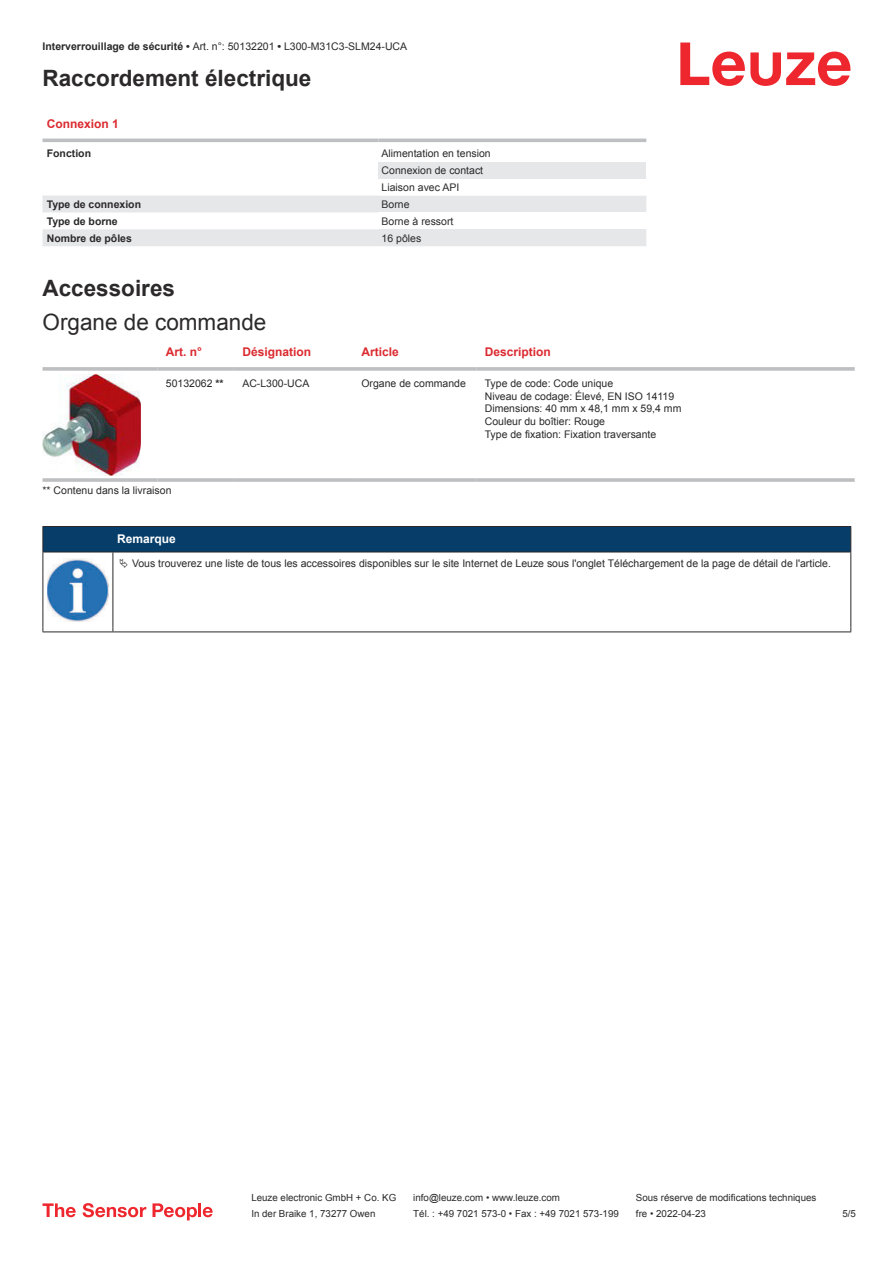
<style>
.page{position:relative;width:893px;height:1263px;background:#fff}
.page>*{position:absolute;margin:0;border:0;box-sizing:border-box;transform-origin:0 0}
.t1{font:700 22.5px "Arial";color:#2b292a}
.t2{font:22.5px "Arial";color:#2b292a}
.t3{font:700 12px "Arial";color:#db2a30}
.t4{font:700 12px "Arial";color:#fff}
.t5{font:10.5px/12.6px "Arial";color:#2b292a}
.t6{font:700 10.5px "Arial";color:#2b292a}
.t7{font:9.75px "Arial";color:#2b292a}
.s1{font-weight:700}
</style>
<div class="page">
<svg style="left:680px;top:43px;width:170px;height:43px"></svg>
<svg style="left:43px;top:138px;width:603px;height:1px"></svg>
<hr style="left:43px;top:139px;width:335px;height:3px;background:#bdbfc1">
<hr style="left:378px;top:139px;width:268px;height:3px;background:#bdbfc1">
<svg style="left:43px;top:195px;width:335px;height:51px"></svg>
<div style="left:378px;top:162px;width:268px;height:17px;background:#e6e7e9"></div>
<div style="left:378px;top:196px;width:268px;height:16px;background:#e6e7e9"></div>
<div style="left:378px;top:229px;width:268px;height:17px;background:#e6e7e9"></div>
<svg style="left:43px;top:367px;width:114px;height:4px"></svg>
<hr style="left:157px;top:367px;width:77px;height:4px;background:#c5c6c8">
<svg style="left:234px;top:367px;width:119px;height:4px"></svg>
<svg style="left:353px;top:367px;width:123px;height:4px"></svg>
<hr style="left:476px;top:367px;width:379px;height:4px;background:#c5c6c8">
<hr style="left:43px;top:478px;width:114px;height:4px;background:#bdbfc1">
<hr style="left:157px;top:478px;width:77px;height:4px;background:#c8cacb">
<hr style="left:234px;top:478px;width:119px;height:4px;background:#c3c5c6">
<hr style="left:353px;top:478px;width:123px;height:4px;background:#bdbfc1">
<hr style="left:476px;top:478px;width:379px;height:4px;background:#c8cacb">
<img style="left:43px;top:375px;width:97px;height:101px">
<hr style="left:43px;top:552px;width:70px;height:1px;background:#2b292a">
<svg style="left:43px;top:526px;width:808px;height:26px;background:#083b65"></svg>
<hr style="left:113px;top:552px;width:738px;height:1px;background:#2b292a">
<hr style="left:43px;top:552px;width:1px;height:75px;background:#2b292a">
<hr style="left:113px;top:552px;width:1px;height:75px;background:#2b292a">
<hr style="left:850px;top:552px;width:1px;height:75px;background:#2b292a">
<hr style="left:43px;top:631px;width:70px;height:1px;background:#2b292a">
<hr style="left:113px;top:631px;width:738px;height:1px;background:#2b292a">
<img style="left:47px;top:558px;width:61px;height:63px">
<svg style="left:43px;top:1203px;width:33px;height:14px"></svg>
<svg style="left:83px;top:1203px;width:63px;height:14px"></svg>
<svg style="left:153px;top:1203px;width:44px;height:17px"></svg>
<hr style="left:198px;top:1203px;width:3px;height:14px;background:#ed272d">
<svg style="left:203px;top:1207px;width:10px;height:10px"></svg>
<p class="t5" style="left:43px;top:41px;width:366px"><span class="s1">Interverrouillage de sécurité •</span> Art. n°: 50132201 <span class="s1">•</span> L300-M31C3-SLM24-UCA</p>
<h1 class="t1" style="left:43px;top:70px;width:270px">Raccordement électrique</h1>
<p class="t3" style="left:47px;top:119px;width:74px">Connexion 1</p>
<p class="t6" style="left:47px;top:149px;width:46px">Fonction</p>
<p class="t5" style="left:382px;top:146px;width:111px;line-height:17px">Alimentation en tension<br>Connexion de contact<br>Liaison avec API</p>
<p class="t6" style="left:47px;top:200px;width:96px">Type de connexion</p>
<p class="t5" style="left:382px;top:199px;width:30px">Borne</p>
<p class="t6" style="left:47px;top:217px;width:72px">Type de borne</p>
<p class="t5" style="left:382px;top:216px;width:73px">Borne à ressort</p>
<p class="t6" style="left:47px;top:234px;width:87px">Nombre de pôles</p>
<p class="t5" style="left:382px;top:233px;width:41px">16 pôles</p>
<h1 class="t1" style="left:43px;top:280px;width:134px">Accessoires</h1>
<h1 class="t2" style="left:43px;top:314px;width:225px">Organe de commande</h1>
<p class="t3" style="left:166px;top:347px;width:38px">Art. n°</p>
<p class="t3" style="left:242px;top:347px;width:70px">Désignation</p>
<p class="t3" style="left:361px;top:347px;width:39px">Article</p>
<p class="t3" style="left:485px;top:347px;width:68px">Description</p>
<p class="t5" style="left:166px;top:378px;width:59px">50132062 <span class="s1">**</span></p>
<p class="t5" style="left:242px;top:378px;width:69px">AC-L300-UCA</p>
<p class="t5" style="left:361px;top:378px;width:106px">Organe de commande</p>
<p class="t5" style="left:485px;top:378px;width:198px">Type de code: Code unique<br>Niveau de codage: Élevé, EN ISO 14119<br>Dimensions: 40 mm x 48,1 mm x 59,4 mm<br>Couleur du boîtier: Rouge<br>Type de fixation: Fixation traversante</p>
<p class="t5" style="left:43px;top:485px;width:130px">** Contenu dans la livraison</p>
<p class="t4" style="left:117px;top:535px;width:60px">Remarque</p>
<p class="t5" style="left:132px;top:558px;width:700px">Vous trouverez une liste de tous les accessoires disponibles sur le site Internet de Leuze sous l'onglet Téléchargement de la page de détail de l'article.</p>
<p class="t7" style="left:251px;top:1194px;width:146px">Leuze electronic GmbH + Co. KG</p>
<p class="t7" style="left:413px;top:1194px;width:148px">info@leuze.com • www.leuze.com</p>
<p class="t7" style="left:636px;top:1194px;width:182px">Sous réserve de modifications techniques</p>
<p class="t7" style="left:251px;top:1210px;width:126px">In der Braike 1, 73277 Owen</p>
<p class="t7" style="left:413px;top:1210px;width:207px">Tél. : +49 7021 573-0 • Fax : +49 7021 573-199</p>
<p class="t7" style="left:636px;top:1210px;width:72px">fre • 2022-04-23</p>
<p class="t7" style="left:842px;top:1210px;width:15px">5 /5</p>
</div>
